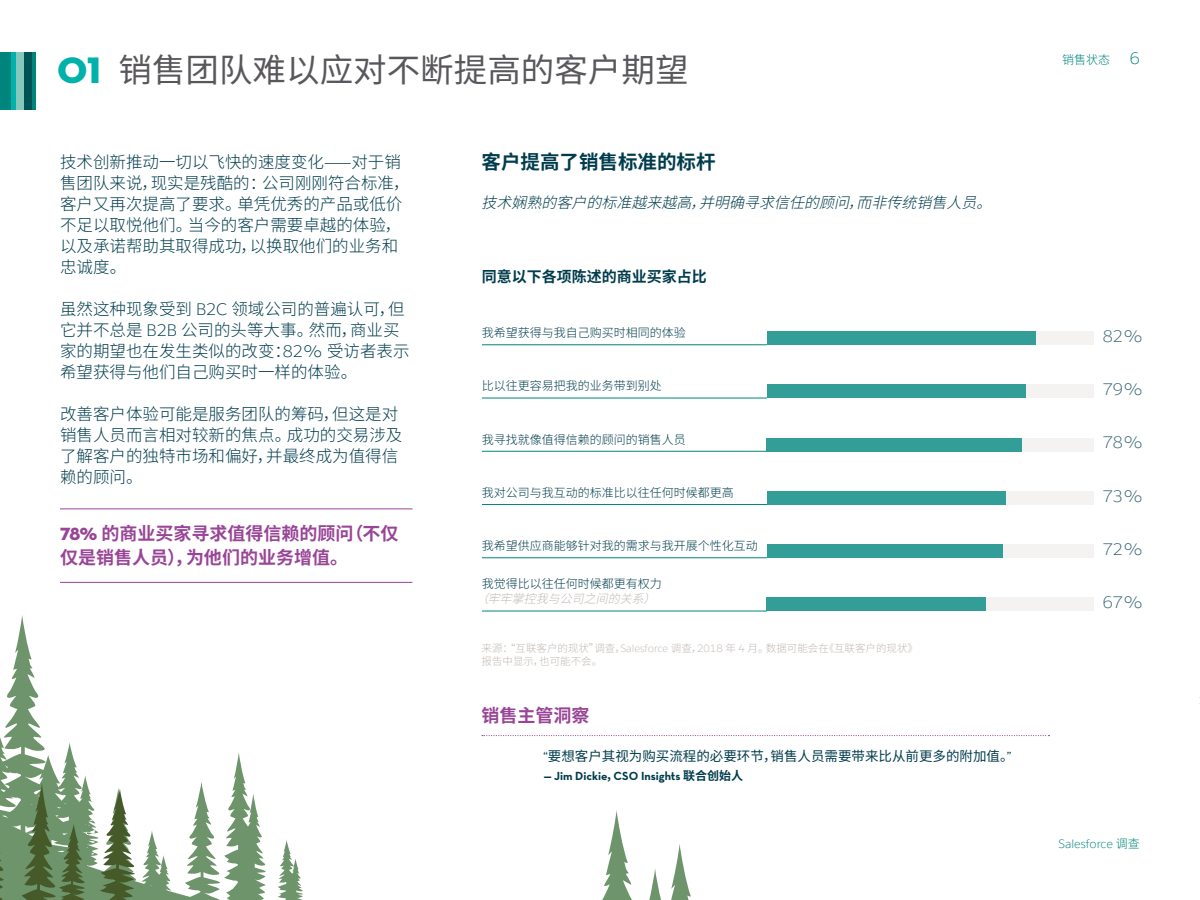
<style>
.page{position:relative;width:1200px;height:900px;background:#fff}
.page>*{position:absolute;margin:0;border:0;box-sizing:border-box;transform-origin:0 0}
.t1{font:33px "Source Han Sans CN";color:#59575c}
.t2{font:700 19.5px "Source Han Sans CN";color:#003c4d}
.t3{font:700 18px/24px "Source Han Sans CN";color:#994597}
.t4{font:300 16.5px/21px "Source Han Sans CN";color:#003c4d}
.t5{font:300 16.5px "Salesforce Sans";color:#336371}
.t6{font:italic 300 15px "Source Han Sans CN";color:#003c4d}
.t7{font:700 15px "Source Han Sans CN";color:#003c4d}
.t8{font:13.5px "Source Han Sans CN";color:#003c4d}
.t9{font:300 12px "Source Han Sans CN";color:#003c4d}
.t10{font:700 12px "Neutraface Text";color:#003c4d}
.t11{font:italic 300 12px "Source Han Sans CN";color:#c1b9b4}
.t12{font:300 12px "Salesforce Sans";color:#00857d}
.t13{font:300 12px "Source Han Sans CN";color:#00857d}
.t14{font:300 10.5px/12.8px "Source Han Sans CN";color:#c1b9b4}
.s1{font-family:"Neutraface Display Titling";font-size:37.5px;color:#00b2a9}
.s2{font-family:"Salesforce Sans";font-size:16.5px}
.s3{font-family:"Salesforce Sans"}
.s4{font-family:"Neutraface Display Titling";font-weight:400}
.s5{font-family:"Neutraface Text"}
.s6{font-family:"Source Han Sans CN"}
</style>
<div class="page">
<hr style="left:32px;top:52px;width:4px;height:58px;background:#00857d">
<div style="left:16px;top:52px;width:8px;height:58px;background:#86c8bc"></div>
<div style="left:10px;top:52px;width:6px;height:58px;background:#00b2a9"></div>
<div style="left:24px;top:52px;width:8px;height:58px;background:#005353"></div>
<div style="left:0;top:52px;width:10px;height:58px;background:#00857d"></div>
<hr style="left:482px;top:345px;width:285px;height:1px;background:#00857d">
<div style="left:767px;top:331px;width:327px;height:14px;background:#f5f2f2"></div>
<div style="left:767px;top:331px;width:268px;height:14px;background:#339d97"></div>
<hr style="left:482px;top:398px;width:285px;height:1px;background:#00857d">
<div style="left:767px;top:385px;width:327px;height:13px;background:#f5f2f2"></div>
<div style="left:767px;top:385px;width:258px;height:13px;background:#339d97"></div>
<hr style="left:482px;top:451px;width:285px;height:1px;background:#00857d">
<div style="left:767px;top:438px;width:327px;height:13px;background:#f5f2f2"></div>
<div style="left:767px;top:438px;width:255px;height:13px;background:#339d97"></div>
<hr style="left:482px;top:504px;width:285px;height:1px;background:#00857d">
<div style="left:767px;top:491px;width:327px;height:14px;background:#f5f2f2"></div>
<div style="left:767px;top:491px;width:239px;height:14px;background:#339d97"></div>
<hr style="left:482px;top:558px;width:285px;height:1px;background:#00857d">
<div style="left:767px;top:544px;width:327px;height:14px;background:#f5f2f2"></div>
<div style="left:767px;top:544px;width:235px;height:14px;background:#339d97"></div>
<hr style="left:482px;top:611px;width:285px;height:1px;background:#00857d">
<div style="left:767px;top:598px;width:327px;height:13px;background:#f5f2f2"></div>
<div style="left:767px;top:598px;width:219px;height:13px;background:#339d97"></div>
<svg style="left:0;top:615px;width:303px;height:285px"></svg>
<svg style="left:602px;top:810px;width:89px;height:90px"></svg>
<svg style="left:482px;top:735px;width:567px;height:1px"></svg>
<hr style="left:60px;top:508px;width:352px;height:1px;background:#994597">
<hr style="left:60px;top:582px;width:352px;height:1px;background:#994597">
<h1 class="t1" style="left:57px;top:51px;width:633px"><span class="s1">01</span> 销售团队难以应对不断提高的客户期望</h1>
<p class="t13" style="left:1062px;top:52px;width:79px">销售状态 <span class="s2">6</span></p>
<p class="t4" style="left:60px;top:151px;width:351px">技术创新推动一切以飞快的速度变化——对于销售团队来说，现实是残酷的：公司刚刚符合标准，客户又再次提高了要求。单凭优秀的产品或低价不足以取悦他们。当今的客户需要卓越的体验，以及承诺帮助其取得成功，以换取他们的业务和忠诚度。</p>
<p class="t4" style="left:60px;top:298px;width:351px">虽然这种现象受到 <span class="s3">B2C</span> 领域公司的普遍认可，但它并不总是 <span class="s3">B2B</span> 公司的头等大事。然而，商业买家的期望也在发生类似的改变：<span class="s3">82%</span> 受访者表示希望获得与他们自己购买时一样的体验。</p>
<p class="t4" style="left:60px;top:403px;width:344px">改善客户体验可能是服务团队的筹码，但这是对销售人员而言相对较新的焦点。成功的交易涉及了解客户的独特市场和偏好，并最终成为值得信赖的顾问。</p>
<p class="t3" style="left:60px;top:521px;width:340px"><span class="s4">78%</span> 的商业买家寻求值得信赖的顾问（不仅仅是销售人员），为他们的业务增值。</p>
<p class="t2" style="left:482px;top:150px;width:235px">客户提高了销售标准的标杆</p>
<p class="t6" style="left:482px;top:194px;width:521px">技术娴熟的客户的标准越来越高，并明确寻求信任的顾问，而非传统销售人员。</p>
<p class="t7" style="left:482px;top:268px;width:226px">同意以下各项陈述的商业买家占比</p>
<p class="t9" style="left:482px;top:326px;width:205px">我希望获得与我自己购买时相同的体验</p>
<p class="t5" style="left:1103px;top:326px;width:42px">82%</p>
<p class="t9" style="left:482px;top:379px;width:181px">比以往更容易把我的业务带到别处</p>
<p class="t5" style="left:1103px;top:379px;width:42px">79%</p>
<p class="t9" style="left:482px;top:432px;width:205px">我寻找就像值得信赖的顾问的销售人员</p>
<p class="t5" style="left:1103px;top:432px;width:42px">78%</p>
<p class="t9" style="left:482px;top:486px;width:253px">我对公司与我互动的标准比以往任何时候都更高</p>
<p class="t5" style="left:1103px;top:486px;width:42px">73%</p>
<p class="t9" style="left:482px;top:539px;width:277px">我希望供应商能够针对我的需求与我开展个性化互动</p>
<p class="t5" style="left:1103px;top:539px;width:42px">72%</p>
<p class="t9" style="left:482px;top:577px;width:181px">我觉得比以往任何时候都更有权力</p>
<p class="t11" style="left:476px;top:592px;width:188px">（牢牢掌控我与公司之间的关系）</p>
<p class="t5" style="left:1103px;top:592px;width:42px">67%</p>
<p class="t14" style="left:482px;top:642px;width:438px">来源：“互联客户的现状”调查，<span class="s3">Salesforce</span> 调查，<span class="s3">2018</span> 年 <span class="s3">4</span> 月。数据可能会在《互联客户的现状》报告中显示，也可能不会。</p>
<p class="t3" style="left:482px;top:703px;width:109px">销售主管洞察</p>
<p class="t8" style="left:543px;top:748px;width:472px"><span class="s5">“</span>要想客户其视为购买流程的必要环节，销售人员需要带来比从前更多的附加值。<span class="s5">”</span></p>
<p class="t10" style="left:544px;top:768px;width:201px">— Jim Dickie<span class="s6">，</span>CSO Insights <span class="s6">联合创始人</span></p>
<p class="t12" style="left:1059px;top:836px;width:83px">Salesforce <span class="s6">调查</span></p>
</div>
